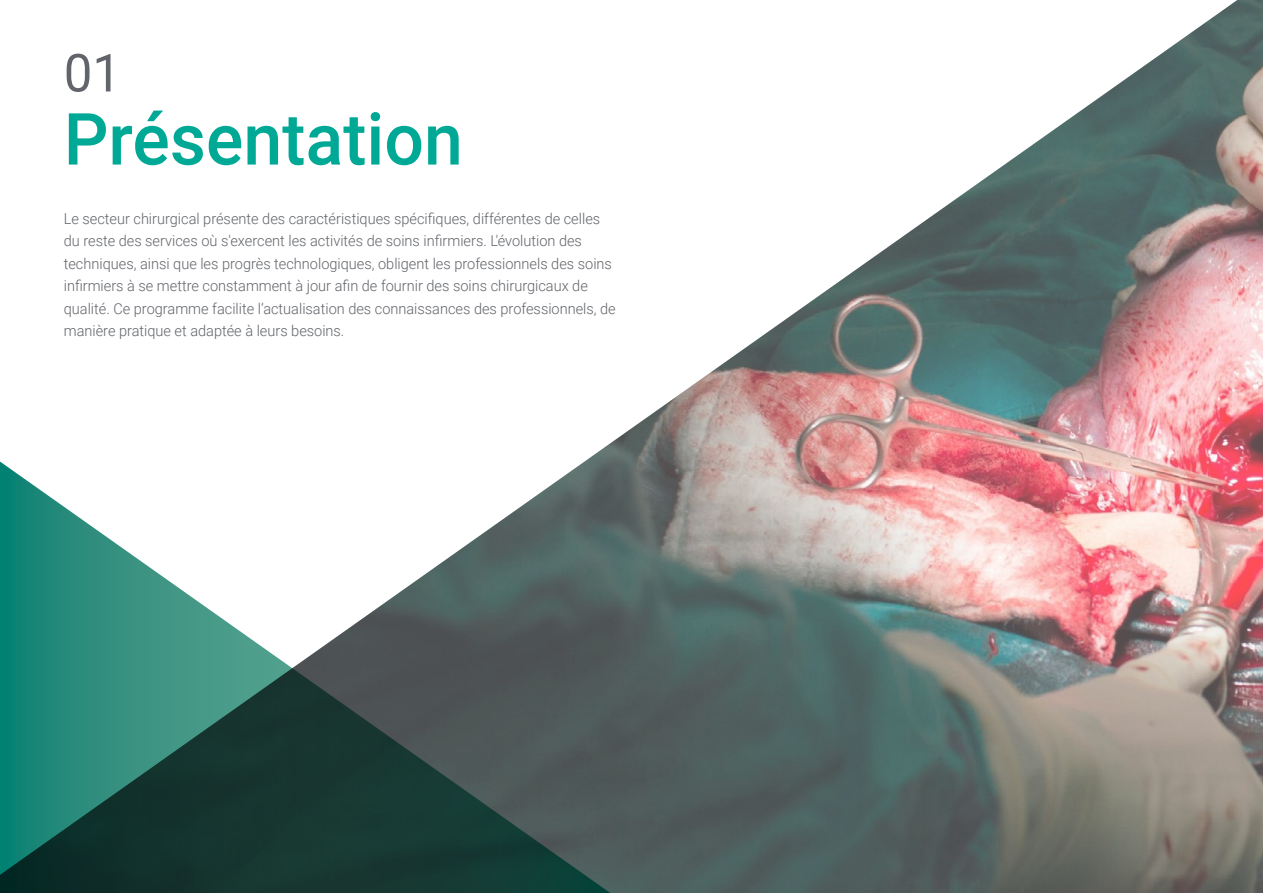
<style>
.page{position:relative;width:1263px;height:893px;background:#fff}
.page>*{position:absolute;margin:0;border:0;box-sizing:border-box;transform-origin:0 0}
.t1{font:500 72px "Roboto";color:#00a996}
.t2{font:52.5px "Roboto";color:#61646a}
.t3{font:300 15px/22.5px "Roboto";color:#61646a}
</style>
<div class="page">
<img style="left:606px;top:0;width:657px;height:893px">
<svg style="left:0;top:446px;width:640px;height:447px"></svg>
<h2 class="t2" style="left:64px;top:36px;width:59px">01</h2>
<h1 class="t1" style="left:64px;top:89px;width:401px">Présentation</h1>
<p class="t3" style="left:64px;top:207px;width:553px">Le secteur chirurgical présente des caractéristiques spécifiques, différentes de celles du reste des services où s'exercent les activités de soins infirmiers. L'évolution des techniques, ainsi que les progrès technologiques, obligent les professionnels des soins infirmiers à se mettre constamment à jour afin de fournir des soins chirurgicaux de qualité. Ce programme facilite l’actualisation des connaissances des professionnels, de manière pratique et adaptée à leurs besoins.</p>
</div>
